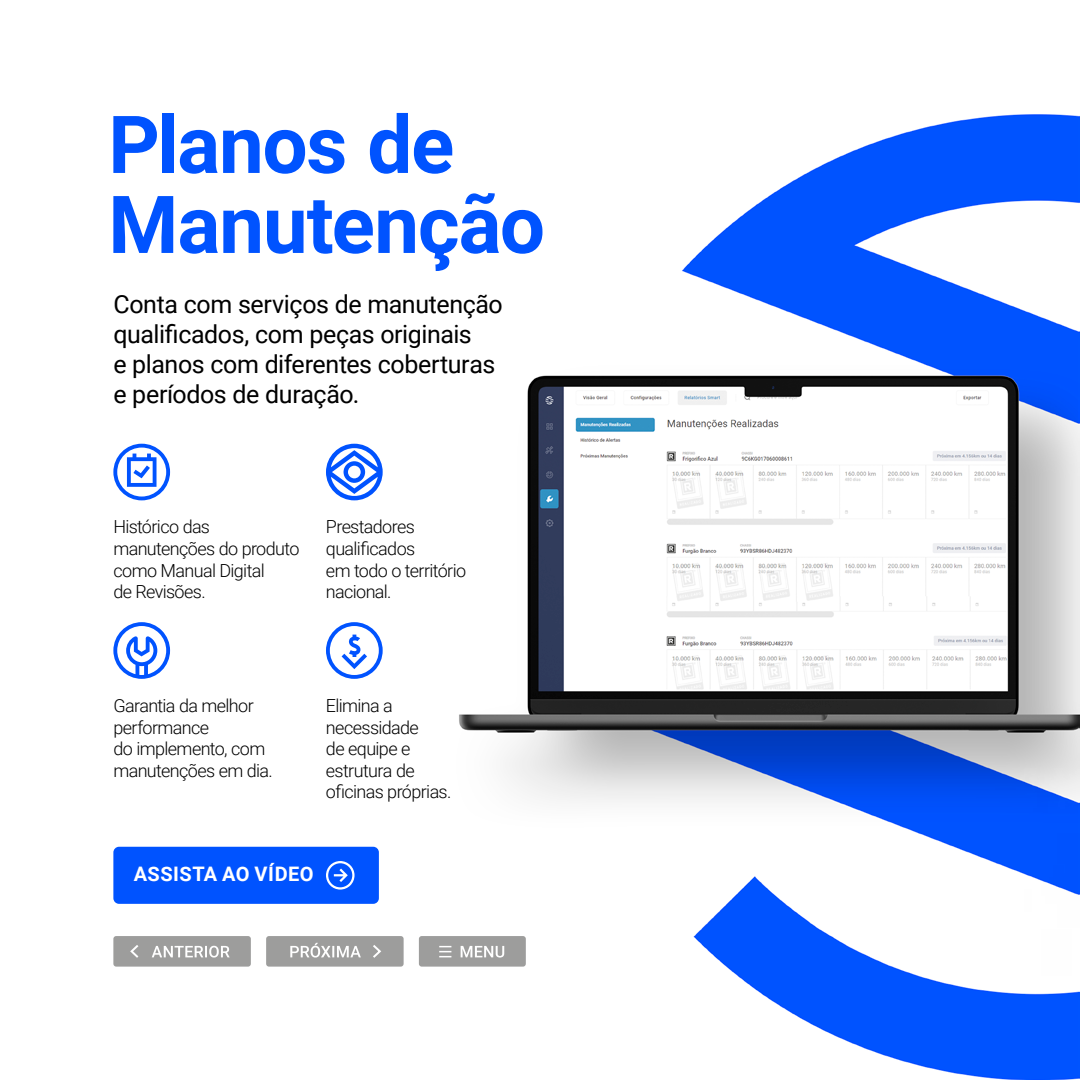
<style>
.page{position:relative;width:1080px;height:1080px;background:#fff}
.page>*{position:absolute;margin:0;border:0;box-sizing:border-box;transform-origin:0 0}
.t1{font:700 80px/80px "Roboto";letter-spacing:-.015em;color:#0053ff}
.t2{font:25px/30px "Roboto";letter-spacing:-.015em;color:#000}
.t3{font:700 20px "Roboto";letter-spacing:.025em;color:#fff}
.t4{font:300 18px/21.6px "Roboto";letter-spacing:-.035em;color:#000}
</style>
<div class="page">
<img style="left:114px;top:114px;width:966px;height:966px">
<svg style="left:113px;top:444px;width:57px;height:56px"></svg>
<svg style="left:113px;top:622px;width:57px;height:57px"></svg>
<svg style="left:326px;top:444px;width:57px;height:56px"></svg>
<svg style="left:326px;top:622px;width:57px;height:57px"></svg>
<div style="left:113px;top:847px;width:266px;height:57px;background:#0053ff;border-radius:6px"></div>
<svg style="left:326px;top:861px;width:29px;height:29px"></svg>
<div style="left:113px;top:936px;width:138px;height:31px;background:#9d9d9c;border-radius:3px"></div>
<svg style="left:152px;top:946px;width:78px;height:12px"></svg>
<svg style="left:130px;top:945px;width:9px;height:13px"></svg>
<div style="left:266px;top:936px;width:138px;height:31px;background:#9d9d9c;border-radius:3px"></div>
<svg style="left:290px;top:943px;width:71px;height:15px"></svg>
<svg style="left:373px;top:945px;width:8px;height:13px"></svg>
<div style="left:419px;top:936px;width:107px;height:31px;background:#9d9d9c;border-radius:3px"></div>
<svg style="left:439px;top:946px;width:12px;height:11px"></svg>
<svg style="left:461px;top:946px;width:43px;height:12px"></svg>
<h1 class="t1" style="left:108px;top:102px;width:438px">Planos de<br>Manutenção</h1>
<h2 class="t2" style="left:113px;top:288px;width:391px">Conta com serviços de manutenção qualificados, com peças originais<br>e planos com diferentes coberturas e períodos de duração.</h2>
<p class="t4" style="left:113px;top:516px;width:188px">Histórico das manutenções do produto como Manual Digital<br>de Revisões.</p>
<p class="t4" style="left:326px;top:516px;width:142px">Prestadores qualificados<br>em todo o território nacional.</p>
<p class="t4" style="left:113px;top:694px;width:161px">Garantia da melhor performance<br>do implemento, com manutenções em dia.</p>
<p class="t4" style="left:326px;top:694px;width:127px">Elimina a necessidade<br>de equipe e estrutura de oficinas próprias.</p>
<p class="t3" style="left:134px;top:860px;width:181px">ASSISTA AO VÍDEO</p>
</div>
